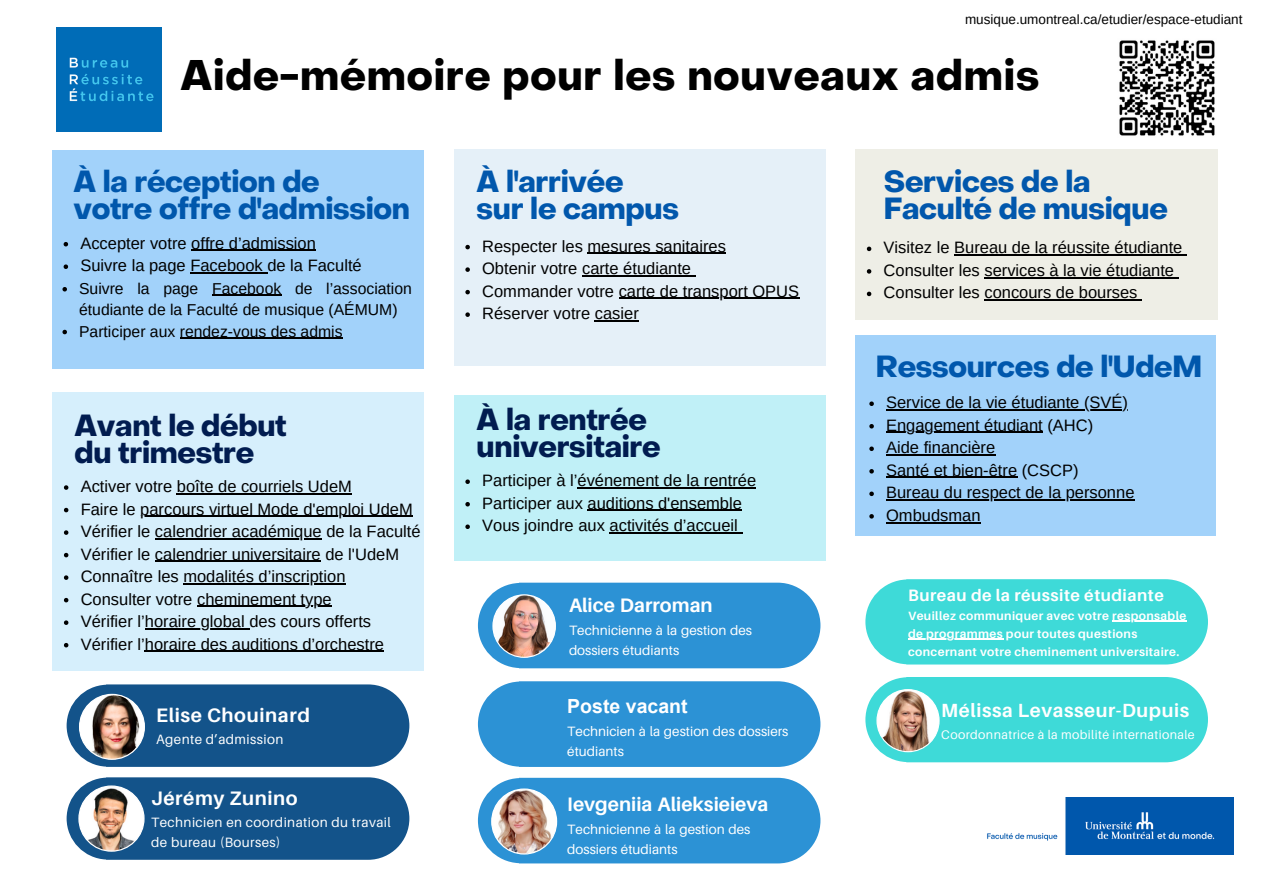
<style>
.page{position:relative;width:1263px;height:894px;background:#fff}
.page>*{position:absolute;margin:0;border:0;box-sizing:border-box;transform-origin:0 0}
.t1{font:700 42px "Object Sans";letter-spacing:.02em;color:#000}
.t2{font:700 30px/27px "Object Sans";letter-spacing:-.01em;color:#0057ac}
.t3{font:700 30px/27px "Object Sans";letter-spacing:-.01em;color:#0157ac}
.t4{font:700 30px/27px "Object Sans";letter-spacing:-.01em;color:#011c50}
.t5{font:700 19.5px "Aileron";color:#fff}
.t6{font:700 19.5px "Aileron";letter-spacing:.03em;color:#fff}
.t7{font:700 19.5px "Arial";color:#fff}
.t8{font:700 19.05px "Aileron";letter-spacing:.03em;color:#fff}
.t9{font:16.5px "Arimo";color:#000}
.t10{font:700 16.5px "Aileron";letter-spacing:.03em;color:#fff}
.t11{font:15.75px/21.3px "Arimo";color:#000}
.t12{font:13.5px/20.2px "Aileron";color:#fff}
.t13{font:13.5px/20.2px "Aileron";letter-spacing:.03em;color:#fff}
.t14{font:13.5px "Arimo";color:#000}
.t15{font:12.45px "Aileron";letter-spacing:.03em;color:#fff}
.t16{font:700 12px/18px "Aileron";letter-spacing:.03em;color:#fff}
</style>
<div class="page">
<div style="left:478px;top:777px;width:342px;height:86px;background:#2c92d5;border-radius:42px"></div>
<img style="left:491px;top:788px;width:66px;height:66px">
<div style="left:478px;top:582px;width:342px;height:86px;background:#2c92d5;border-radius:42px"></div>
<img style="left:492px;top:594px;width:64px;height:63px">
<div style="left:478px;top:681px;width:342px;height:85px;background:#2c92d5;border-radius:42px"></div>
<div style="left:67px;top:684px;width:342px;height:82px;background:#13538a;border-radius:41px"></div>
<img style="left:79px;top:693px;width:66px;height:66px">
<div style="left:67px;top:777px;width:342px;height:82px;background:#13538a;border-radius:41px"></div>
<img style="left:78px;top:785px;width:67px;height:66px">
<img style="left:987px;top:797px;width:247px;height:57px">
<div style="left:454px;top:150px;width:371px;height:216px;background:#e5f0f8"></div>
<svg style="left:465px;top:245px;width:5px;height:4px"></svg>
<hr style="left:588px;top:253px;width:138px;height:1px;background:#000">
<svg style="left:465px;top:267px;width:5px;height:5px"></svg>
<hr style="left:582px;top:275px;width:109px;height:1px;background:#000">
<svg style="left:465px;top:290px;width:5px;height:4px"></svg>
<hr style="left:619px;top:298px;width:180px;height:1px;background:#000">
<svg style="left:465px;top:312px;width:5px;height:5px"></svg>
<hr style="left:595px;top:320px;width:44px;height:1px;background:#000">
<div style="left:454px;top:395px;width:371px;height:165px;background:#c0f0f7"></div>
<svg style="left:465px;top:479px;width:5px;height:5px"></svg>
<hr style="left:577px;top:487px;width:179px;height:1px;background:#000">
<svg style="left:465px;top:502px;width:5px;height:4px"></svg>
<hr style="left:588px;top:509px;width:154px;height:2px;background:#000">
<svg style="left:465px;top:524px;width:5px;height:5px"></svg>
<hr style="left:610px;top:532px;width:128px;height:1px;background:#000">
<div style="left:856px;top:150px;width:362px;height:170px;background:#eeeee6"></div>
<svg style="left:867px;top:246px;width:4px;height:5px"></svg>
<hr style="left:954px;top:254px;width:98px;height:1px;background:#000">
<hr style="left:1052px;top:254px;width:130px;height:1px;background:#000">
<svg style="left:867px;top:269px;width:4px;height:4px"></svg>
<hr style="left:984px;top:277px;width:190px;height:1px;background:#000">
<svg style="left:867px;top:291px;width:4px;height:5px"></svg>
<hr style="left:984px;top:299px;width:153px;height:1px;background:#000">
<div style="left:865px;top:579px;width:343px;height:85px;background:#3edad8;border-radius:42px"></div>
<div style="left:865px;top:676px;width:343px;height:86px;background:#3edad8;border-radius:42px"></div>
<svg style="left:876px;top:689px;width:64px;height:63px"></svg>
<img style="left:56px;top:27px;width:105px;height:105px">
<div style="left:52px;top:150px;width:372px;height:218px;background:#a2d2fa"></div>
<svg style="left:64px;top:242px;width:4px;height:4px"></svg>
<hr style="left:191px;top:250px;width:38px;height:1px;background:#000">
<hr style="left:229px;top:250px;width:87px;height:1px;background:#000">
<svg style="left:64px;top:264px;width:4px;height:5px"></svg>
<hr style="left:190px;top:272px;width:77px;height:1px;background:#000">
<svg style="left:62px;top:287px;width:5px;height:4px"></svg>
<hr style="left:212px;top:295px;width:69px;height:1px;background:#000">
<svg style="left:62px;top:330px;width:5px;height:4px"></svg>
<hr style="left:180px;top:337px;width:163px;height:2px;background:#000">
<div style="left:53px;top:392px;width:371px;height:278px;background:#d6effc"></div>
<svg style="left:64px;top:485px;width:4px;height:4px"></svg>
<hr style="left:177px;top:493px;width:175px;height:1px;background:#000">
<svg style="left:64px;top:507px;width:4px;height:5px"></svg>
<hr style="left:140px;top:515px;width:273px;height:1px;background:#000">
<svg style="left:64px;top:530px;width:4px;height:4px"></svg>
<hr style="left:155px;top:538px;width:167px;height:1px;background:#000">
<svg style="left:64px;top:552px;width:4px;height:5px"></svg>
<hr style="left:155px;top:560px;width:166px;height:1px;background:#000">
<svg style="left:64px;top:575px;width:4px;height:4px"></svg>
<hr style="left:183px;top:583px;width:163px;height:1px;background:#000">
<svg style="left:64px;top:597px;width:4px;height:5px"></svg>
<hr style="left:197px;top:605px;width:135px;height:1px;background:#000">
<svg style="left:64px;top:620px;width:4px;height:4px"></svg>
<hr style="left:145px;top:628px;width:104px;height:1px;background:#000">
<svg style="left:64px;top:643px;width:4px;height:4px"></svg>
<hr style="left:145px;top:650px;width:239px;height:1px;background:#000">
<img style="left:1119px;top:40px;width:96px;height:96px">
<div style="left:856px;top:335px;width:360px;height:200px;background:#a2d2fa"></div>
<svg style="left:869px;top:401px;width:5px;height:5px"></svg>
<hr style="left:886px;top:409px;width:242px;height:1px;background:#000">
<svg style="left:869px;top:424px;width:5px;height:4px"></svg>
<hr style="left:886px;top:432px;width:157px;height:1px;background:#000">
<svg style="left:869px;top:446px;width:5px;height:5px"></svg>
<hr style="left:886px;top:454px;width:109px;height:1px;background:#000">
<svg style="left:869px;top:469px;width:5px;height:4px"></svg>
<hr style="left:886px;top:477px;width:131px;height:1px;background:#000">
<svg style="left:869px;top:491px;width:5px;height:5px"></svg>
<hr style="left:886px;top:499px;width:248px;height:1px;background:#000">
<svg style="left:869px;top:514px;width:5px;height:4px"></svg>
<hr style="left:886px;top:522px;width:94px;height:1px;background:#000">
<hr style="left:1112px;top:620px;width:75px;height:1px;background:#fff">
<hr style="left:908px;top:638px;width:95px;height:1px;background:#fff">
<p class="t14" style="left:965px;top:12px;width:279px">musique.umontreal.ca/etudier/espace-etudiant</p>
<p class="t1" style="left:180px;top:59px;width:860px">Aide-mémoire pour les nouveaux admis</p>
<p class="t2" style="left:73px;top:171px;width:338px">À la réception de<br>votre offre d'admission</p>
<p class="t9" style="left:80px;top:234px;width:237px">Accepter votre offre d’admission</p>
<h2 class="t9" style="left:80px;top:256px;width:283px">Suivre la page Facebook de la Faculté</h2>
<p class="t11" style="left:79px;top:277px;width:334px">Suivre la page Facebook de l’association étudiante de la Faculté de musique (AÉMUM)</p>
<p class="t11" style="left:79px;top:320px;width:265px">Participer aux rendez-vous des admis</p>
<p class="t4" style="left:74px;top:415px;width:214px">Avant le début du trimestre</p>
<h4 class="t9" style="left:81px;top:477px;width:273px">Activer votre boîte de courriels UdeM</h4>
<p class="t9" style="left:81px;top:499px;width:334px">Faire le parcours virtuel Mode d'emploi UdeM</p>
<h4 class="t9" style="left:81px;top:522px;width:341px">Vérifier le calendrier académique de la Faculté</h4>
<p class="t9" style="left:81px;top:544px;width:320px">Vérifier le calendrier universitaire de l'UdeM</p>
<h4 class="t9" style="left:81px;top:567px;width:266px">Connaître les modalités d’inscription</h4>
<h2 class="t9" style="left:81px;top:589px;width:253px">Consulter votre cheminement type</h2>
<p class="t9" style="left:81px;top:612px;width:292px">Vérifier l’horaire global des cours offerts</p>
<p class="t9" style="left:81px;top:634px;width:305px">Vérifier l’horaire des auditions d’orchestre</p>
<p class="t6" style="left:156px;top:703px;width:155px">Elise Chouinard</p>
<p class="t13" style="left:156px;top:728px;width:129px">Agente d’admission</p>
<p class="t6" style="left:151px;top:786px;width:148px">Jérémy Zunino</p>
<p class="t13" style="left:151px;top:811px;width:241px">Technicien en coordination du travail de bureau (Bourses)</p>
<h2 class="t3" style="left:477px;top:171px;width:204px">À l'arrivée<br>sur le campus</h2>
<p class="t9" style="left:482px;top:236px;width:245px">Respecter les mesures sanitaires</p>
<p class="t9" style="left:482px;top:259px;width:210px">Obtenir votre carte étudiante</p>
<p class="t9" style="left:482px;top:281px;width:318px">Commander votre carte de transport OPUS</p>
<p class="t9" style="left:482px;top:304px;width:158px">Réserver votre casier</p>
<p class="t4" style="left:477px;top:409px;width:186px">À la rentrée universitaire</p>
<p class="t9" style="left:482px;top:471px;width:275px">Participer à l’événement de la rentrée</p>
<p class="t9" style="left:482px;top:493px;width:261px">Participer aux auditions d'ensemble</p>
<p class="t9" style="left:482px;top:516px;width:257px">Vous joindre aux activités d’accueil</p>
<p class="t5" style="left:569px;top:593px;width:145px">Alice Darroman</p>
<p class="t12" style="left:569px;top:619px;width:184px">Technicienne à la gestion des dossiers étudiants</p>
<p class="t7" style="left:567px;top:692px;width:122px">Poste vacant</p>
<p class="t12" style="left:567px;top:720px;width:223px">Technicien à la gestion des dossiers étudiants</p>
<p class="t5" style="left:567px;top:791px;width:203px">Ievgeniia Alieksieieva</p>
<p class="t12" style="left:567px;top:818px;width:184px">Technicienne à la gestion des dossiers étudiants</p>
<h2 class="t3" style="left:884px;top:171px;width:286px">Services de la<br>Faculté de musique</h2>
<h4 class="t9" style="left:884px;top:238px;width:300px">Visitez le Bureau de la réussite étudiante</h4>
<p class="t9" style="left:884px;top:261px;width:292px">Consulter les services à la vie étudiante</p>
<h4 class="t9" style="left:884px;top:283px;width:255px">Consulter les concours de bourses</h4>
<p class="t2" style="left:876px;top:356px;width:328px">Ressources de l'UdeM</p>
<p class="t9" style="left:886px;top:393px;width:243px">Service de la vie étudiante (SVÉ)</p>
<p class="t9" style="left:886px;top:415px;width:209px">Engagement étudiant (AHC)</p>
<p class="t9" style="left:886px;top:438px;width:111px">Aide financière</p>
<p class="t9" style="left:886px;top:460px;width:194px">Santé et bien-être (CSCP)</p>
<p class="t9" style="left:886px;top:483px;width:250px">Bureau du respect de la personne</p>
<p class="t9" style="left:886px;top:505px;width:96px">Ombudsman</p>
<p class="t10" style="left:908px;top:584px;width:257px">Bureau de la réussite étudiante</p>
<h4 class="t16" style="left:908px;top:606px;width:280px">Veuillez communiquer avec votre responsable de programmes pour toutes questions concernant votre cheminement universitaire.</h4>
<p class="t8" style="left:941px;top:698px;width:249px">Mélissa Levasseur-Dupuis</p>
<p class="t15" style="left:941px;top:726px;width:255px">Coordonnatrice à la mobilité internationale</p>
</div>
